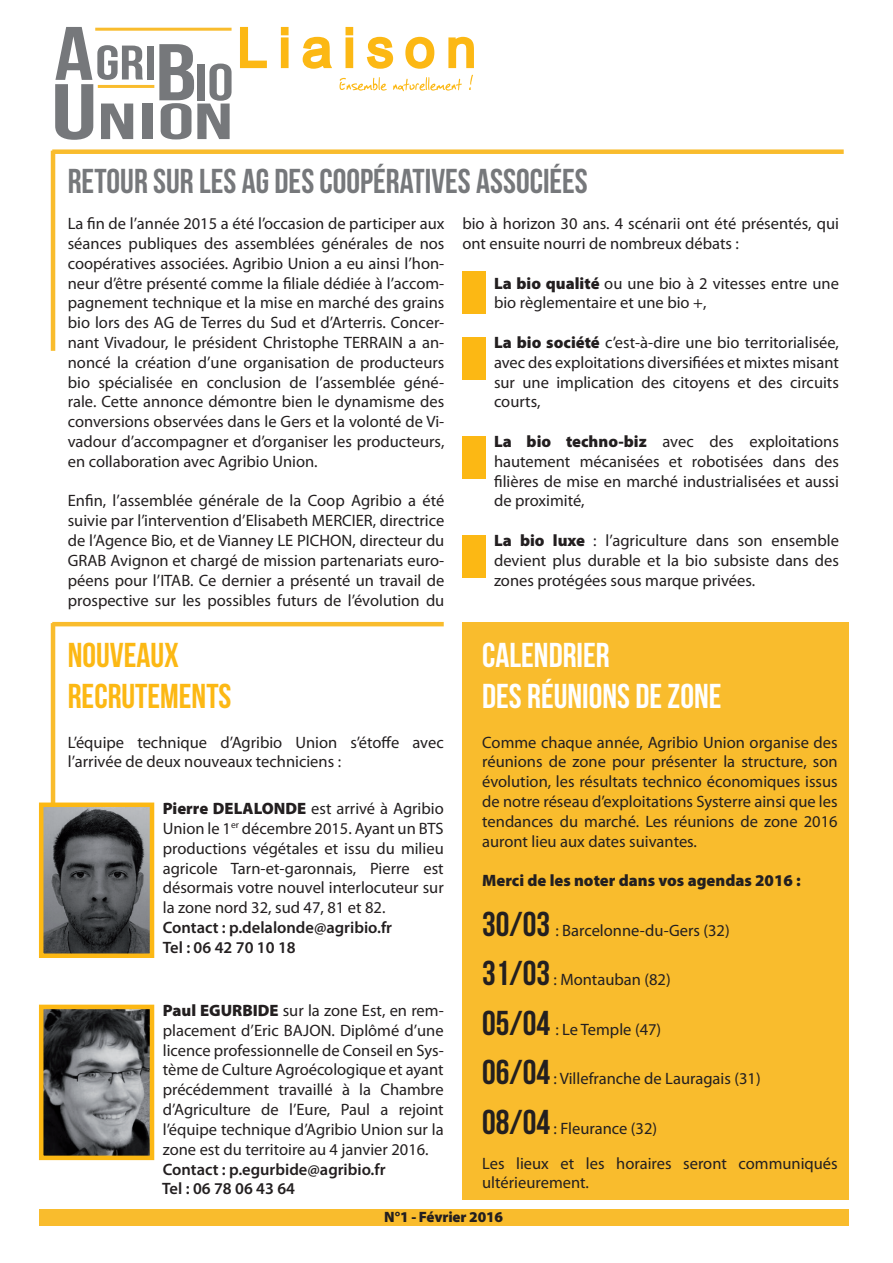
<style>
.page{position:relative;width:893px;height:1263px;background:#fff}
.page>*{position:absolute;margin:0;border:0;box-sizing:border-box;transform-origin:0 0}
.t1{font:34.5px "Bebas Neue";color:#76787b}
.t2{font:34.5px "Bebas Neue";color:#fff}
.t3{font:34.5px "Bebas Neue";color:#fcb814}
.t4{font:16.5px/19.8px "Myriad Pro";color:#231f20;text-align:justify}
.t5{font:600 16.5px "Myriad Pro";color:#231f20}
.t6{font:900 16.5px "Myriad Pro";color:#231f20}
.t7{font:900 15px "Myriad Pro";letter-spacing:-.01em;color:#231f20}
.s1{font-weight:900}
.s2{font-family:"Bebas Neue";font-size:34.5px}
</style>
<div class="page">
<div style="left:462px;top:622px;width:386px;height:577px;background:#f9bc2d"></div>
<div style="left:39px;top:1209px;width:809px;height:17px;background:#f9bc2d"></div>
<hr style="left:51px;top:151px;width:4px;height:200px;background:#f9bc2d">
<div style="left:52px;top:149px;width:792px;height:5px;background:#f9bc2d"></div>
<hr style="left:51px;top:623px;width:4px;height:200px;background:#f9bc2d">
<hr style="left:52px;top:622px;width:392px;height:4px;background:#f9bc2d">
<div style="left:462px;top:271px;width:23px;height:43px;background:#fcb814"></div>
<div style="left:462px;top:338px;width:23px;height:42px;background:#fcb814"></div>
<div style="left:462px;top:436px;width:23px;height:43px;background:#fcb814"></div>
<div style="left:462px;top:535px;width:23px;height:42px;background:#fcb814"></div>
<img style="left:44px;top:807px;width:105px;height:146px">
<div style="left:39px;top:802px;width:115px;height:156px;border:4px solid #fcb814"></div>
<img style="left:44px;top:1010px;width:105px;height:145px">
<div style="left:39px;top:1005px;width:115px;height:155px;border:4px solid #fcb814"></div>
<hr style="left:98px;top:85px;width:56px;height:3px;background:#f9bc2d">
<hr style="left:95px;top:28px;width:137px;height:3px;background:#f9bc2d">
<div style="left:147px;top:46px;width:6px;height:33px;background:#76787b"></div>
<svg style="left:55px;top:27px;width:88px;height:113px"></svg>
<div style="left:142px;top:104px;width:10px;height:35px;background:#76787b"></div>
<svg style="left:159px;top:44px;width:73px;height:95px"></svg>
<svg style="left:240px;top:26px;width:234px;height:65px"></svg>
<p class="t1" style="left:68px;top:163px;width:522px">RETOUR SUR LES AG DES COOPÉRATIVES ASSOCIÉES</p>
<p class="t4" style="left:68px;top:214px;width:378px">La fin de l’année 2015 a été l’occasion de participer aux séances publiques des assemblées générales de nos coopératives associées. Agribio Union a eu ainsi l’hon&shy;neur d’être présenté comme la filiale dédiée à l’accom&shy;pagnement technique et la mise en marché des grains bio lors des AG de Terres du Sud et d’Arterris. Concer&shy;nant Vivadour, le président Christophe TERRAIN a an&shy;noncé la création d’une organisation de producteurs bio spécialisée en conclusion de l’assemblée géné&shy;rale. Cette annonce démontre bien le dynamisme des conversions observées dans le Gers et la volonté de Vi&shy;vadour d’accompagner et d’organiser les producteurs, en collaboration avec Agribio Union.</p>
<p class="t4" style="left:68px;top:491px;width:378px">Enfin, l’assemblée générale de la Coop Agribio a été suivie par l’intervention d’Elisabeth MERCIER, directrice de l’Agence Bio, et de Vianney LE PICHON, directeur du GRAB Avignon et chargé de mission partenariats euro&shy;péens pour l’ITAB. Ce dernier a présenté un travail de prospective sur les possibles futurs de l’évolution du</p>
<p class="t4" style="left:462px;top:214px;width:378px">bio à horizon 30 ans. 4 scénarii ont été présentés, qui ont ensuite nourri de nombreux débats :</p>
<p class="t4" style="left:494px;top:274px;width:346px"><span class="s1">La bio qualité</span> ou une bio à 2 vitesses entre une bio règlementaire et une bio +,</p>
<p class="t4" style="left:494px;top:333px;width:346px"><span class="s1">La bio société</span> c’est-à-dire une bio territorialisée, avec des exploitations diversifiées et mixtes misant sur une implication des citoyens et des circuits courts,</p>
<p class="t4" style="left:494px;top:432px;width:346px"><span class="s1">La bio techno-biz</span> avec des exploitations hautement mécanisées et robotisées dans des filières de mise en marché industrialisées et aussi de proximité,</p>
<p class="t4" style="left:494px;top:531px;width:346px"><span class="s1">La bio luxe</span> : l’agriculture dans son ensemble devient plus durable et la bio subsiste dans des zones protégées sous marque privées.</p>
<p class="t3" style="left:68px;top:636px;width:113px">NOUVEAUX</p>
<p class="t3" style="left:68px;top:677px;width:165px">RECRUTEMENTS</p>
<p class="t4" style="left:68px;top:732px;width:377px">L’équipe technique d’Agribio Union s’étoffe avec l’arrivée de deux nouveaux techniciens :</p>
<p class="t4" style="left:163px;top:799px;width:282px"><span class="s1">Pierre DELALONDE</span> est arrivé à Agribio Union le 1<sup>er</sup> décembre 2015. Ayant un BTS productions végétales et issu du milieu agricole Tarn-et-garonnais, Pierre est désormais votre nouvel interlocuteur sur la zone nord 32, sud 47, 81 et 82.</p>
<p class="t5" style="left:163px;top:918px;width:231px">Contact : p.delalonde@agribio.fr</p>
<p class="t5" style="left:163px;top:938px;width:134px">Tel : 06 42 70 10 18</p>
<p class="t2" style="left:482px;top:636px;width:129px">CALENDRIER</p>
<p class="t2" style="left:482px;top:677px;width:241px">DES RÉUNIONS DE ZONE</p>
<p class="t4" style="left:482px;top:732px;width:357px">Comme chaque année, Agribio Union organise des réunions de zone pour présenter la structure, son évolution, les résultats technico économiques issus de notre réseau d’exploitations Systerre ainsi que les tendances du marché. Les réunions de zone 2016 auront lieu aux dates suivantes.</p>
<p class="t6" style="left:482px;top:871px;width:320px">Merci de les noter dans vos agendas 2016 :</p>
<p class="t4" style="left:482px;top:920px;width:249px"><span class="s2">30/03</span> : Barcelonne-du-Gers (32)</p>
<p class="t4" style="left:482px;top:970px;width:190px"><span class="s2">31/03</span> : Montauban (82)</p>
<p class="t4" style="left:482px;top:1019px;width:181px"><span class="s2">05/04</span> : Le Temple (47)</p>
<p class="t4" style="left:482px;top:1069px;width:280px"><span class="s2">06/04</span> : Villefranche de Lauragais (31)</p>
<p class="t4" style="left:482px;top:1118px;width:176px"><span class="s2">08/04</span> : Fleurance (32)</p>
<p class="t4" style="left:482px;top:1153px;width:357px">Les lieux et les horaires seront communiqués ultérieurement.</p>
<p class="t7" style="left:384px;top:1209px;width:120px">N°1 - Février 2016</p>
<p class="t4" style="left:163px;top:1001px;width:282px"><span class="s1">Paul EGURBIDE</span> sur la zone Est, en rem&shy;placement d’Eric BAJON. Diplômé d’une licence professionnelle de Conseil en Sys&shy;tème de Culture Agroécologique et ayant précédemment travaillé à la Chambre d’Agriculture de l’Eure, Paul a rejoint l’équipe technique d’Agribio Union sur la zone est du territoire au 4 janvier 2016.</p>
<p class="t5" style="left:163px;top:1160px;width:224px">Contact : p.egurbide@agribio.fr</p>
<p class="t5" style="left:162px;top:1179px;width:134px">Tel : 06 78 06 43 64</p>
</div>
